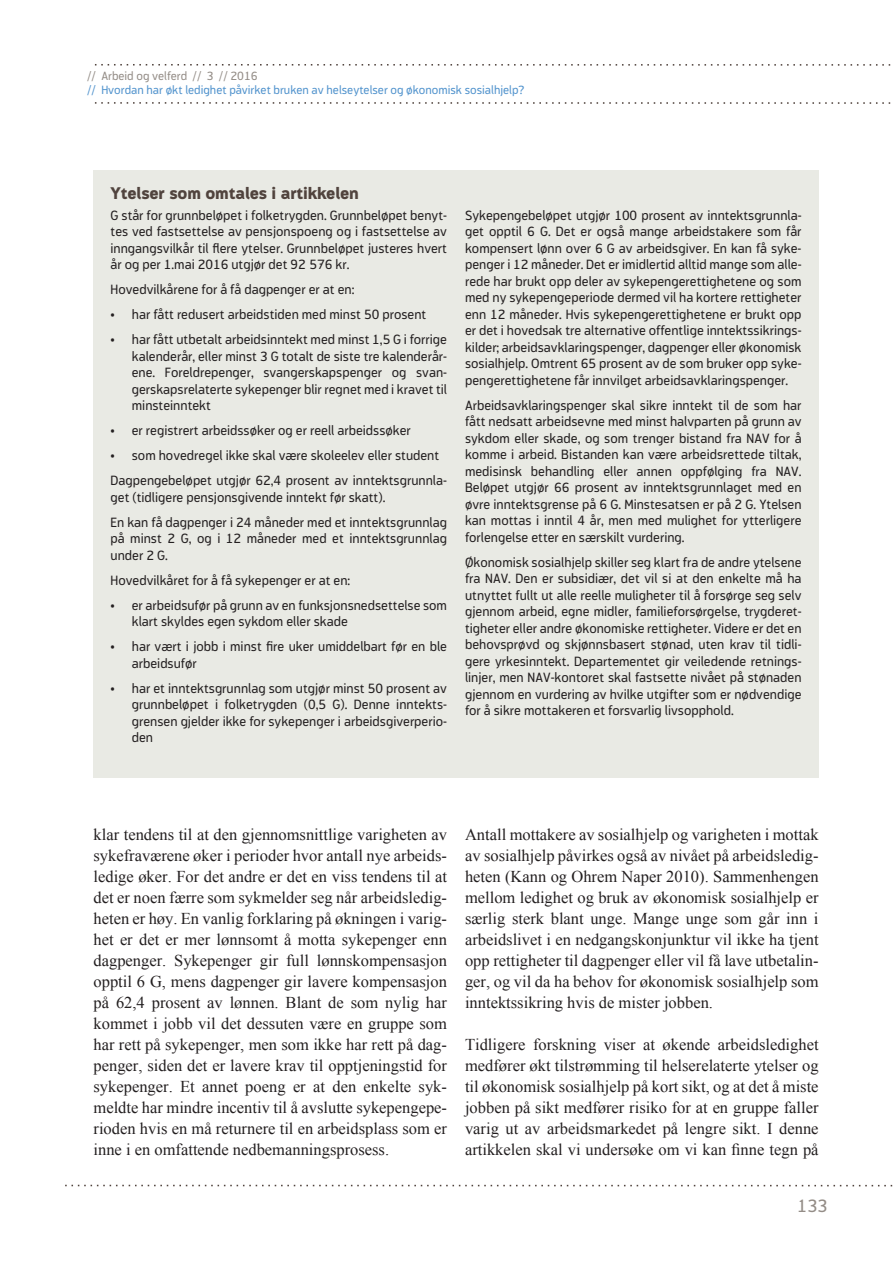
<style>
.page{position:relative;width:893px;height:1263px;background:#fff}
.page>*{position:absolute;margin:0;border:0;box-sizing:border-box;transform-origin:0 0}
.t1{font:18px "Modus";color:#948d87}
.t2{font:16.5px/21px "Times New Roman";color:#231f20;text-align:justify}
.t3{font:800 16.5px "Modus";letter-spacing:-.01em;color:#50433d}
.t4{font:13.5px/16.5px "Modus";color:#231f20;text-align:justify}
.t5{font:12px "Modus";color:#5193cd}
.t6{font:12px "Modus";color:#948d87}
</style>
<div class="page">
<svg style="left:94px;top:64px;width:797px;height:2px"></svg>
<svg style="left:94px;top:102px;width:797px;height:2px"></svg>
<svg style="left:65px;top:1185px;width:828px;height:1px"></svg>
<div style="left:94px;top:170px;width:725px;height:607px;background:#e9eae4"></div>
<p class="t6" style="left:87px;top:69px;width:172px">// Arbeid og velferd // 3 // 2016</p>
<p class="t5" style="left:87px;top:83px;width:439px">// Hvordan har økt ledighet påvirket bruken av helseytelser og økonomisk sosialhjelp?</p>
<p class="t3" style="left:111px;top:184px;width:250px">Ytelser som omtales i artikkelen</p>
<p class="t4" style="left:111px;top:207px;width:338px">G står for grunnbeløpet i folketrygden. Grunnbeløpet benyt&shy;tes ved fastsettelse av pensjonspoeng og i fastsettelse av inngangsvilkår til flere ytelser. Grunnbeløpet justeres hvert år og per 1.mai 2016 utgjør det 92 576 kr.</p>
<p class="t4" style="left:111px;top:281px;width:245px">Hovedvilkårene for å få dagpenger er at en:</p>
<p class="t4" style="left:111px;top:306px;width:317px">• har fått redusert arbeidstiden med minst 50 prosent</p>
<p class="t4" style="left:132px;top:331px;width:317px;text-indent:-21px">• har fått utbetalt arbeidsinntekt med minst 1,5 G i forrige kalenderår, eller minst 3 G totalt de siste tre kalenderår&shy;ene. Foreldrepenger, svangerskapspenger og svan&shy;gerskapsrelaterte sykepenger blir regnet med i kravet til minsteinntekt</p>
<p class="t4" style="left:111px;top:422px;width:302px">• er registrert arbeidssøker og er reell arbeidssøker</p>
<p class="t4" style="left:111px;top:443px;width:338px;line-height:25px">• som hovedregel ikke skal være skoleelev eller student<br>Dagpengebeløpet utgjør 62,4 prosent av inntektsgrunnla-</p>
<p class="t4" style="left:111px;top:485px;width:338px;line-height:25px">get (tidligere pensjonsgivende inntekt før skatt).<br>En kan få dagpenger i 24 måneder med et inntektsgrunnlag</p>
<p class="t4" style="left:111px;top:530px;width:338px">på minst 2 G, og i 12 måneder med et inntektsgrunnlag under 2 G.</p>
<p class="t4" style="left:111px;top:572px;width:241px">Hovedvilkåret for å få sykepenger er at en:</p>
<p class="t4" style="left:132px;top:597px;width:317px;text-indent:-21px">• er arbeidsufør på grunn av en funksjonsnedsettelse som klart skyldes egen sykdom eller skade</p>
<p class="t4" style="left:132px;top:638px;width:317px;text-indent:-21px">• har vært i jobb i minst fire uker umiddelbart før en ble arbeidsufør</p>
<p class="t4" style="left:132px;top:680px;width:317px;text-indent:-21px">• har et inntektsgrunnlag som utgjør minst 50 prosent av grunnbeløpet i folketrygden (0,5 G). Denne inntekts&shy;grensen gjelder ikke for sykepenger i arbeidsgiverperio&shy;den</p>
<p class="t4" style="left:465px;top:207px;width:338px">Sykepengebeløpet utgjør 100 prosent av inntektsgrunnla&shy;get opptil 6 G. Det er også mange arbeidstakere som får kompensert lønn over 6 G av arbeidsgiver. En kan få syke&shy;penger i 12 måneder. Det er imidlertid alltid mange som alle&shy;rede har brukt opp deler av sykepengerettighetene og som med ny sykepengeperiode dermed vil ha kortere rettigheter enn 12 måneder. Hvis sykepengerettighetene er brukt opp er det i hovedsak tre alternative offentlige inntektssikrings&shy;kilder; arbeidsavklaringspenger, dagpenger eller økonomisk sosialhjelp. Omtrent 65 prosent av de som bruker opp syke&shy;pengerettighetene får innvilget arbeidsavklaringspenger.</p>
<p class="t4" style="left:465px;top:397px;width:338px">Arbeidsavklaringspenger skal sikre inntekt til de som har fått nedsatt arbeidsevne med minst halvparten på grunn av sykdom eller skade, og som trenger bistand fra NAV for å komme i arbeid. Bistanden kan være arbeidsrettede tiltak, medisinsk behandling eller annen oppfølging fra NAV.<br>Beløpet utgjør 66 prosent av inntektsgrunnlaget med en øvre inntektsgrense på 6 G. Minstesatsen er på 2 G. Ytelsen kan mottas i inntil 4 år, men med mulighet for ytterligere forlengelse etter en særskilt vurdering.</p>
<p class="t4" style="left:465px;top:554px;width:338px">Økonomisk sosialhjelp skiller seg klart fra de andre ytelsene fra NAV. Den er subsidiær, det vil si at den enkelte må ha utnyttet fullt ut alle reelle muligheter til å forsørge seg selv gjennom arbeid, egne midler, familieforsørgelse, trygderet&shy;tigheter eller andre økonomiske rettigheter. Videre er det en behovsprøvd og skjønnsbasert stønad, uten krav til tidli&shy;gere yrkesinntekt. Departementet gir veiledende retnings&shy;linjer, men NAV-kontoret skal fastsette nivået på stønaden gjennom en vurdering av hvilke utgifter som er nødvendige for å sikre mottakeren et forsvarlig livsopphold.</p>
<p class="t2" style="left:94px;top:824px;width:355px">klar tendens til at den gjennomsnittlige varigheten av sykefraværene øker i perioder hvor antall nye arbeids&shy;ledige øker. For det andre er det en viss tendens til at det er noen færre som sykmelder seg når arbeidsledig&shy;heten er høy. En vanlig forklaring på økningen i varig&shy;het er det er mer lønnsomt å motta sykepenger enn dagpenger. Sykepenger gir full lønnskompensasjon opptil 6 G, mens dagpenger gir lavere kompensasjon på 62,4 prosent av lønnen. Blant de som nylig har kommet i jobb vil det dessuten være en gruppe som har rett på sykepenger, men som ikke har rett på dag&shy;penger, siden det er lavere krav til opptjeningstid for sykepenger. Et annet poeng er at den enkelte syk&shy;meldte har mindre incentiv til å avslutte sykepengepe&shy;rioden hvis en må returnere til en arbeidsplass som er inne i en omfattende nedbemanningsprosess.</p>
<p class="t2" style="left:465px;top:824px;width:355px">Antall mottakere av sosialhjelp og varigheten i mottak av sosialhjelp påvirkes også av nivået på arbeidsledig&shy;heten (Kann og Ohrem Naper 2010). Sammenhengen mellom ledighet og bruk av økonomisk sosialhjelp er særlig sterk blant unge. Mange unge som går inn i arbeidslivet i en nedgangskonjunktur vil ikke ha tjent opp rettigheter til dagpenger eller vil få lave utbetalin&shy;ger, og vil da ha behov for økonomisk sosialhjelp som inntektssikring hvis de mister jobben.</p>
<p class="t2" style="left:465px;top:1034px;width:355px">Tidligere forskning viser at økende arbeidsledighet medfører økt tilstrømming til helserelaterte ytelser og til økonomisk sosialhjelp på kort sikt, og at det å miste jobben på sikt medfører risiko for at en gruppe faller varig ut av arbeidsmarkedet på lengre sikt. I denne artikkelen skal vi undersøke om vi kan finne tegn på</p>
<h1 class="t1" style="left:797px;top:1195px;width:32px">133</h1>
</div>
